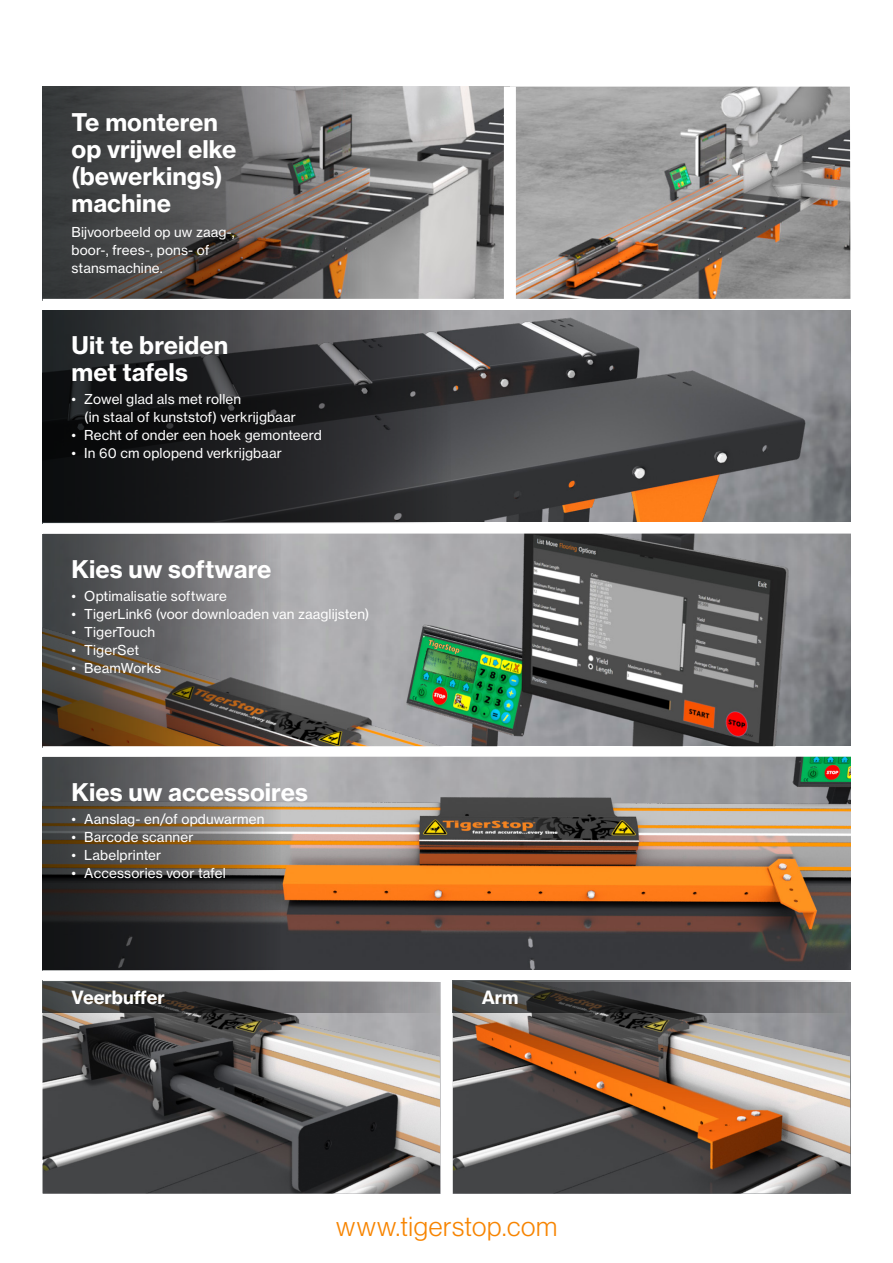
<style>
.page{position:relative;width:893px;height:1263px;background:#fff}
.page>*{position:absolute;margin:0;border:0;box-sizing:border-box;transform-origin:0 0}
.Note{font:27px "N Haas Grotesk DS Pro 45 Lt";letter-spacing:.025em;color:#f78400}
.Note-2{font:24px/27px "N Haas Grotesk TX Pro 75 Bd";color:#fff}
.Note-3{font:18px "N Haas Grotesk TX Pro 75 Bd";color:#fff}
.Note-4{font:13.5px/18px "N Haas Grotesk TX Pro 55 Rg";letter-spacing:.01em;color:#fff}
</style>
<div class="page">
<img style="left:43px;top:1012px;width:397px;height:181px">
<img style="left:369px;top:87px;width:481px;height:212px">
<img style="left:452px;top:310px;width:398px;height:212px">
<img style="left:43px;top:534px;width:807px;height:212px">
<img style="left:43px;top:757px;width:807px;height:212px">
<svg style="left:43px;top:87px;width:326px;height:212px;background:#585654"></svg>
<svg style="left:43px;top:310px;width:409px;height:213px;background:#2a2b2d"></svg>
<svg style="left:43px;top:535px;width:239px;height:211px;background:#665f5a"></svg>
<svg style="left:43px;top:758px;width:239px;height:212px;background:#4f4b48"></svg>
<svg style="left:43px;top:981px;width:397px;height:31px;background:#616162"></svg>
<img style="left:453px;top:1012px;width:397px;height:181px">
<div style="left:504px;top:87px;width:12px;height:213px;background:#fff"></div>
<svg style="left:453px;top:981px;width:397px;height:31px;background:#575758"></svg>
<p class="Note-2" style="left:72px;top:109px;width:167px">Te monteren op vrijwel elke (bewerkings) machine</p>
<p class="Note-4" style="left:72px;top:223px;width:165px">Bijvoorbeeld op uw zaag-, boor-, frees-, pons- of stansmachine.</p>
<p class="Note-2" style="left:72px;top:332px;width:158px">Uit te breiden met tafels</p>
<p class="Note-4" style="left:84px;top:390px;width:213px;text-indent:-13px">• Zowel glad als met rollen<br>(in staal of kunststof) verkrijgbaar</p>
<p class="Note-4" style="left:72px;top:426px;width:252px">• Recht of onder een hoek gemonteerd</p>
<p class="Note-4" style="left:72px;top:444px;width:212px">• In 60 cm oplopend verkrijgbaar</p>
<p class="Note-2" style="left:72px;top:556px;width:202px">Kies uw software</p>
<p class="Note-4" style="left:72px;top:587px;width:157px">• Optimalisatie software</p>
<p class="Note-4" style="left:72px;top:605px;width:299px">• TigerLink6 (voor downloaden van zaaglijsten)</p>
<p class="Note-4" style="left:72px;top:623px;width:85px">• TigerTouch</p>
<p class="Note-4" style="left:72px;top:641px;width:69px">• TigerSet</p>
<p class="Note-4" style="left:72px;top:659px;width:91px">• BeamWorks</p>
<p class="Note-2" style="left:72px;top:779px;width:238px">Kies uw accessoires</p>
<p class="Note-4" style="left:72px;top:810px;width:194px">• Aanslag- en/of opduwarmen</p>
<p class="Note-4" style="left:72px;top:828px;width:123px">• Barcode scanner</p>
<p class="Note-4" style="left:72px;top:846px;width:91px">• Labelprinter</p>
<p class="Note-4" style="left:72px;top:864px;width:156px">• Accessories voor tafel</p>
<p class="Note-3" style="left:72px;top:986px;width:95px">Veerbuffer</p>
<p class="Note-3" style="left:482px;top:986px;width:38px">Arm</p>
<p class="Note" style="left:336px;top:1211px;width:222px">www.tigerstop.com</p>
</div>
